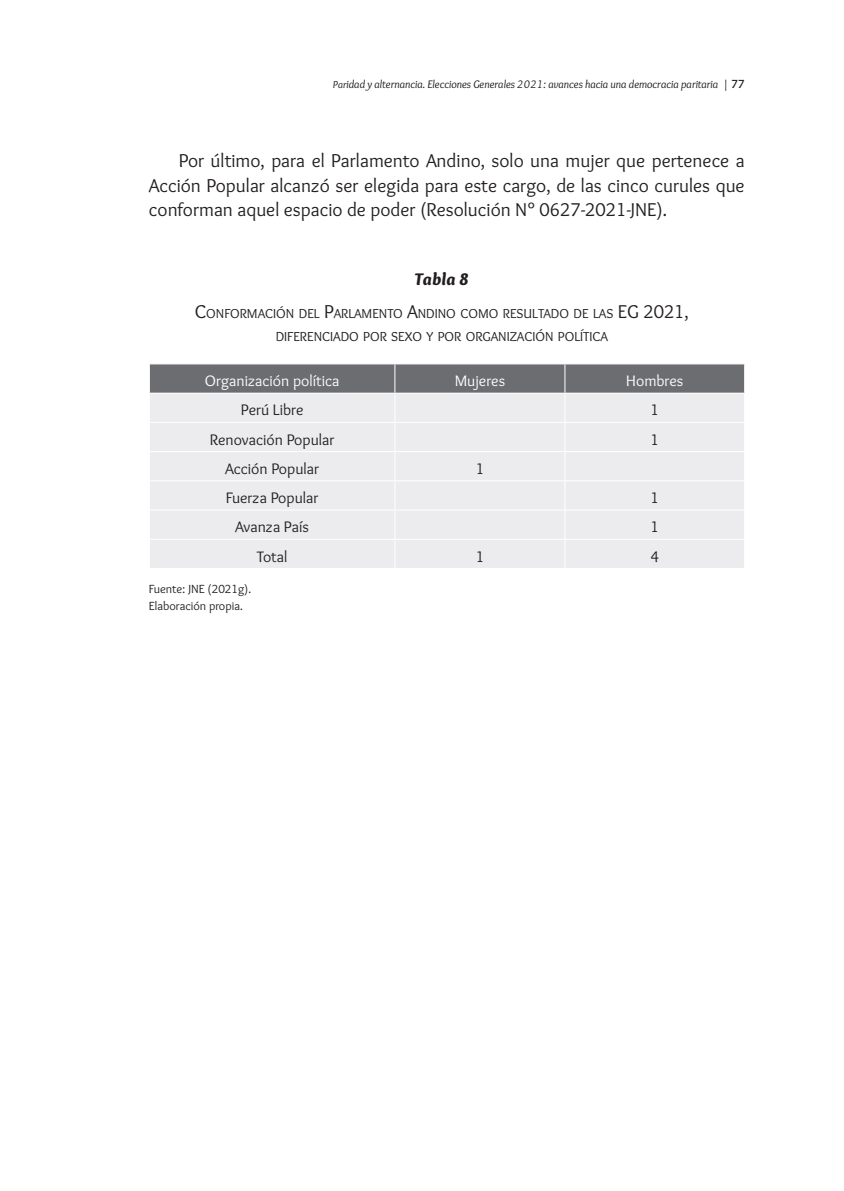
<style>
.page{position:relative;width:844px;height:1191px;background:#fff}
.page>*{position:absolute;margin:0;border:0;box-sizing:border-box;transform-origin:0 0}
.t1{font:19.25px/24.5px "Overlock";color:#231f20;text-align:justify}
.t2{font:italic 900 17.5px "Overlock";color:#231f20}
.t3{font:15.75px "Overlock";color:#231f20}
.t4{font:15.75px "Overlock";color:#fff}
.t5{font:13.47px/23.1px "Overlock";color:#231f20;text-align:center}
.t6{font:12.25px/16.8px "Overlock";color:#231f20}
.t7{font:italic 11.38px "Overlock";color:#231f20}
.s1{font-size:10.5px}
.s2{font-style:normal}
.s3{font-weight:700;font-style:normal;font-size:12.25px}
.s4{font-size:19.25px}
</style>
<div class="page">
<svg style="left:149px;top:364px;width:596px;height:204px;background:#dbdbdd"></svg>
<p class="t7" style="left:333px;top:77px;width:413px"><span class="s1">Par</span>idad y alternancia. Elecciones Generales 2021: avances hacia una democracia paritaria <span class="s2">|</span> <span class="s3">77</span></p>
<p class="t1" style="left:149px;top:149px;width:597px;text-indent:30px">Por último, para el Parlamento Andino, solo una mujer que pertenece a Acción Popular alcanzó ser elegida para este cargo, de las cinco curules que conforman aquel espacio de poder (Resolución N° 0627-2021-JNE).</p>
<p class="t2" style="left:414px;top:268px;width:56px">Tabla 8</p>
<p class="t5" style="left:195px;top:302px;width:495px"><span class="s4">C</span>ONFORMACIÓN DEL <span class="s4">P</span>ARLAMENTO <span class="s4">A</span>NDINO COMO RESULTADO DE LAS <span class="s4">EG 2021,<br></span>DIFERENCIADO POR SEXO Y POR ORGANIZACIÓN POLÍTICA</p>
<p class="t4" style="left:205px;top:372px;width:136px">Organización política</p>
<p class="t4" style="left:454px;top:372px;width:52px">Mujeres</p>
<p class="t4" style="left:626px;top:372px;width:59px">Hombres</p>
<p class="t3" style="left:241px;top:401px;width:64px">Perú Libre</p>
<p class="t3" style="left:650px;top:401px;width:10px">1</p>
<p class="t3" style="left:210px;top:430px;width:126px">Renovación Popular</p>
<p class="t3" style="left:650px;top:430px;width:10px">1</p>
<p class="t3" style="left:225px;top:460px;width:95px">Acción Popular</p>
<p class="t3" style="left:475px;top:460px;width:10px">1</p>
<p class="t3" style="left:226px;top:489px;width:94px">Fuerza Popular</p>
<p class="t3" style="left:650px;top:489px;width:10px">1</p>
<p class="t3" style="left:235px;top:518px;width:75px">Avanza País</p>
<p class="t3" style="left:650px;top:518px;width:10px">1</p>
<p class="t3" style="left:257px;top:547px;width:32px">Total</p>
<p class="t3" style="left:475px;top:547px;width:10px">1</p>
<p class="t3" style="left:650px;top:547px;width:10px">4</p>
<p class="t6" style="left:149px;top:581px;width:104px">Fuente: JNE (2021g).<br>Elaboración propia.</p>
</div>
